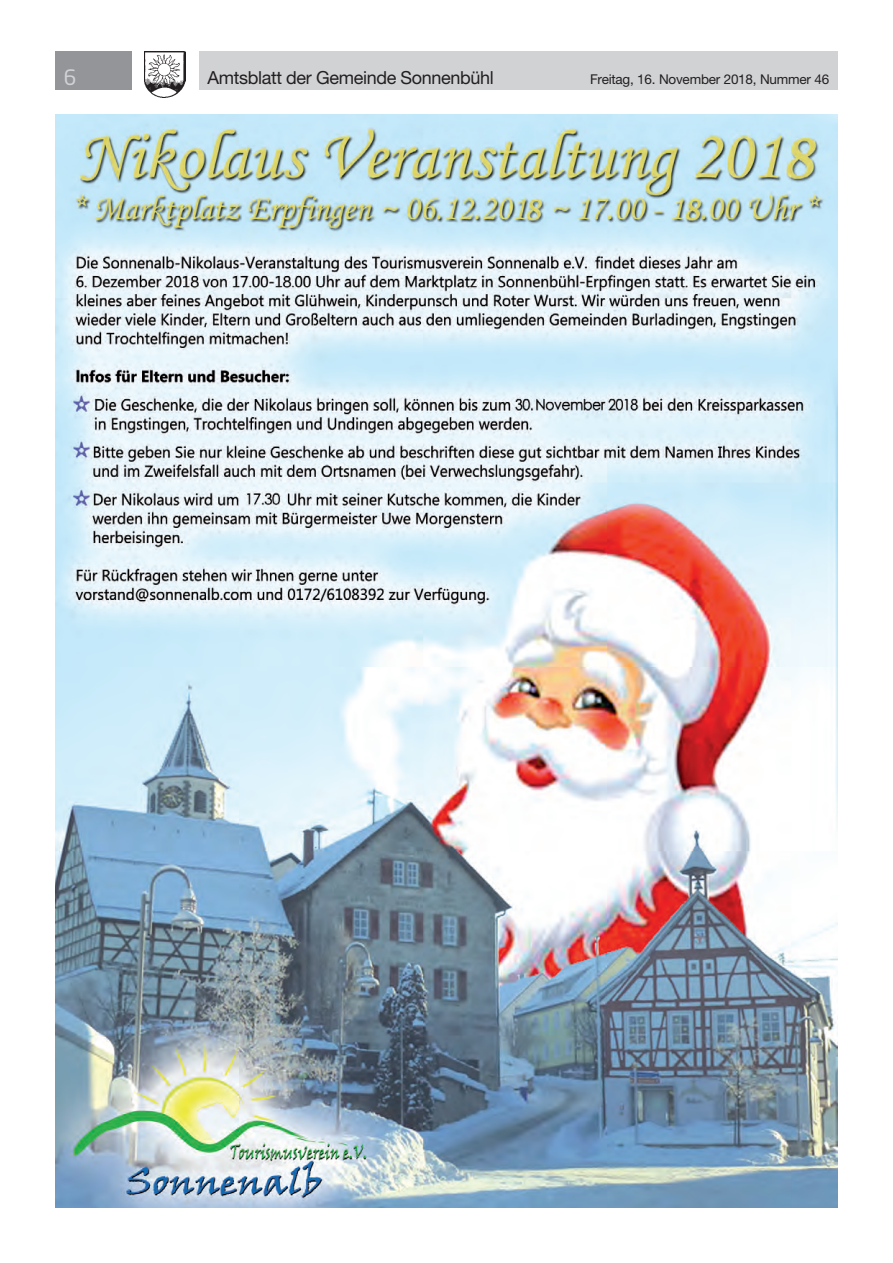
<style>
.page{position:relative;width:893px;height:1263px;background:#fff}
.page>*{position:absolute;margin:0;border:0;box-sizing:border-box;transform-origin:0 0}
.t1{font:21px "Neo Sans Std";color:#d1d2d4}
.t2{font:18px "Helvetica Neue LT Std";letter-spacing:-.02em;color:#231f20}
.t3{font:13.5px "Helvetica Neue LT Std";letter-spacing:-.015em;color:#231f20}
</style>
<div class="page">
<div style="left:199px;top:51px;width:639px;height:38px;background:#d1d2d4"></div>
<div style="left:55px;top:51px;width:77px;height:38px;background:#939598"></div>
<img style="left:145px;top:51px;width:41px;height:47px">
<img style="left:55px;top:115px;width:783px;height:1093px">
<h1 class="t1" style="left:64px;top:64px;width:14px">6</h1>
<h2 class="t2" style="left:207px;top:67px;width:288px">Amtsblatt der Gemeinde Sonnenbühl</h2>
<p class="t3" style="left:590px;top:71px;width:241px">Freitag, 16. November 2018, Nummer 46</p>
</div>
